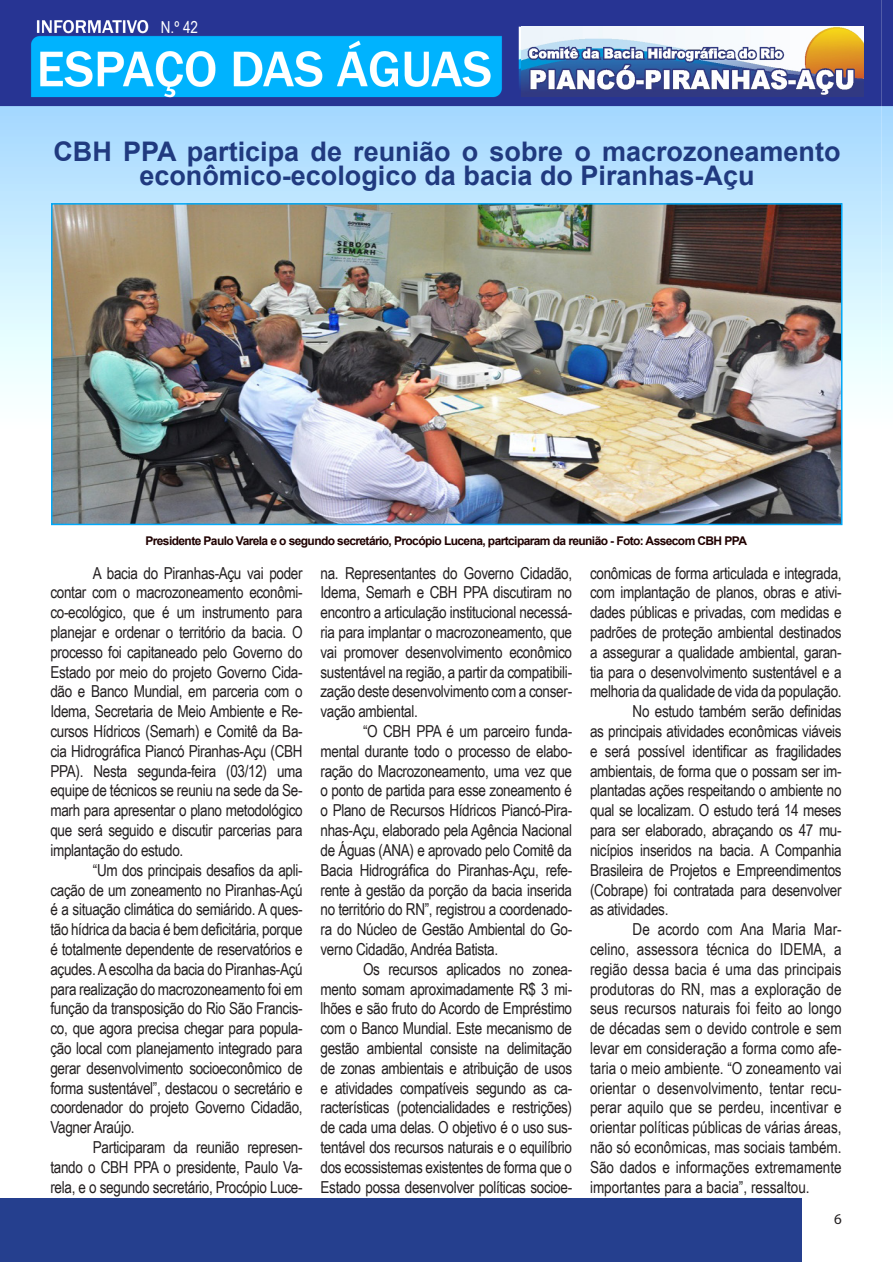
<style>
.page{position:relative;width:893px;height:1263px;background:#fff}
.page>*{position:absolute;margin:0;border:0;box-sizing:border-box;transform-origin:0 0}
.Corpo_do_Texto{font:700 27px/24px "Arial";color:#203a7f;text-align:center}
.Corpo_do_Texto-2{font:16.5px/19.8px "Arial Narrow";letter-spacing:-.02em;color:#231f20;text-align:justify}
.t1{font:16.5px "Arial Narrow";color:#fff}
.t2{font:15px "Myriad Pro";color:#231f20}
.t3{font:700 12px "Arial";letter-spacing:-.05em;color:#1f0000}
</style>
<div class="page">
<img style="left:0;top:0;width:880px;height:526px">
<img style="left:521px;top:26px;width:342px;height:71px">
<div style="left:0;top:1198px;width:801px;height:63px;background:#253f8e"></div>
<img style="left:54px;top:206px;width:785px;height:316px">
<div style="left:51px;top:203px;width:791px;height:322px;border:2px solid #00a9f9"></div>
<img style="left:880px;top:0;width:13px;height:392px">
<p class="t1" style="left:161px;top:15px;width:39px">N.º 42</p>
<p class="Corpo_do_Texto" style="left:53px;top:140px;width:789px">CBH PPA participa de reunião o sobre o macrozoneamento econômico-ecologico da bacia do Piranhas-Açu</p>
<p class="t3" style="left:145px;top:533px;width:603px">Presidente Paulo Varela e o segundo secretário, Procópio Lucena, partciparam da reunião - Foto: Assecom CBH PPA</p>
<p class="Corpo_do_Texto-2" style="left:50px;top:562px;width:254px;text-indent:43px">A bacia do Piranhas-Açu vai poder contar com o macrozoneamento econômi&shy;co-ecológico, que é um instrumento para planejar e ordenar o território da bacia. O processo foi capitaneado pelo Governo do Estado por meio do projeto Governo Cida&shy;dão e Banco Mundial, em parceria com o Idema, Secretaria de Meio Ambiente e Re&shy;cursos Hídricos (Semarh) e Comitê da Ba&shy;cia Hidrográfica Piancó Piranhas-Açu (CBH PPA). Nesta segunda-feira (03/12) uma equipe de técnicos se reuniu na sede da Se&shy;marh para apresentar o plano metodológico que será seguido e discutir parcerias para implantação do estudo.</p>
<p class="Corpo_do_Texto-2" style="left:50px;top:859px;width:254px;text-indent:43px">“Um dos principais desafios da apli&shy;cação de um zoneamento no Piranhas-Açú é a situação climática do semiárido. A ques&shy;tão hídrica da bacia é bem deficitária, porque é totalmente dependente de reservatórios e açudes. A escolha da bacia do Piranhas-Açú para realização do macrozoneamento foi em função da transposição do Rio São Francis&shy;co, que agora precisa chegar para popula&shy;ção local com planejamento integrado para gerar desenvolvimento socioeconômico de forma sustentável”, destacou o secretário e coordenador do projeto Governo Cidadão, Vagner Araújo.</p>
<p class="Corpo_do_Texto-2" style="left:50px;top:1136px;width:254px;text-indent:43px">Participaram da reunião represen&shy;tando o CBH PPA o presidente, Paulo Va&shy;rela, e o segundo secretário, Procópio Luce-</p>
<p class="Corpo_do_Texto-2" style="left:321px;top:562px;width:253px">na. Representantes do Governo Cidadão, Idema, Semarh e CBH PPA discutiram no encontro a articulação institucional necessá&shy;ria para implantar o macrozoneamento, que vai promover desenvolvimento econômico sustentável na região, a partir da compatibili&shy;zação deste desenvolvimento com a conser&shy;vação ambiental.</p>
<p class="Corpo_do_Texto-2" style="left:321px;top:721px;width:253px;text-indent:43px">“O CBH PPA é um parceiro funda&shy;mental durante todo o processo de elabo&shy;ração do Macrozoneamento, uma vez que o ponto de partida para esse zoneamento é o Plano de Recursos Hídricos Piancó-Pira&shy;nhas-Açu, elaborado pela Agência Nacional de Águas (ANA) e aprovado pelo Comitê da Bacia Hidrográfica do Piranhas-Açu, refe&shy;rente à gestão da porção da bacia inserida no território do RN”, registrou a coordenado&shy;ra do Núcleo de Gestão Ambiental do Go&shy;verno Cidadão, Andréa Batista.</p>
<p class="Corpo_do_Texto-2" style="left:321px;top:958px;width:253px;text-indent:43px">Os recursos aplicados no zonea&shy;mento somam aproximadamente R$ 3 mi&shy;lhões e são fruto do Acordo de Empréstimo com o Banco Mundial. Este mecanismo de gestão ambiental consiste na delimitação de zonas ambientais e atribuição de usos e atividades compatíveis segundo as ca&shy;racterísticas (potencialidades e restrições) de cada uma delas. O objetivo é o uso sus&shy;tentável dos recursos naturais e o equilíbrio dos ecossistemas existentes de forma que o Estado possa desenvolver políticas socioe-</p>
<p class="Corpo_do_Texto-2" style="left:590px;top:562px;width:253px">conômicas de forma articulada e integrada, com implantação de planos, obras e ativi&shy;dades públicas e privadas, com medidas e padrões de proteção ambiental destinados a assegurar a qualidade ambiental, garan&shy;tia para o desenvolvimento sustentável e a melhoria da qualidade de vida da população.</p>
<p class="Corpo_do_Texto-2" style="left:590px;top:701px;width:253px;text-indent:43px">No estudo também serão definidas as principais atividades econômicas viáveis e será possível identificar as fragilidades ambientais, de forma que o possam ser im&shy;plantadas ações respeitando o ambiente no qual se localizam. O estudo terá 14 meses para ser elaborado, abraçando os 47 mu&shy;nicípios inseridos na bacia. A Companhia Brasileira de Projetos e Empreendimentos (Cobrape) foi contratada para desenvolver as atividades.</p>
<p class="Corpo_do_Texto-2" style="left:590px;top:919px;width:253px;text-indent:43px">De acordo com Ana Maria Mar&shy;celino, assessora técnica do IDEMA, a região dessa bacia é uma das principais produtoras do RN, mas a exploração de seus recursos naturais foi feito ao longo de décadas sem o devido controle e sem levar em consideração a forma como afe&shy;taria o meio ambiente. “O zoneamento vai orientar o desenvolvimento, tentar recu&shy;perar aquilo que se perdeu, incentivar e orientar políticas públicas de várias áreas, não só econômicas, mas sociais também.<br>São dados e informações extremamente importantes para a bacia”, ressaltou.</p>
<p class="t2" style="left:834px;top:1209px;width:9px">6</p>
</div>
